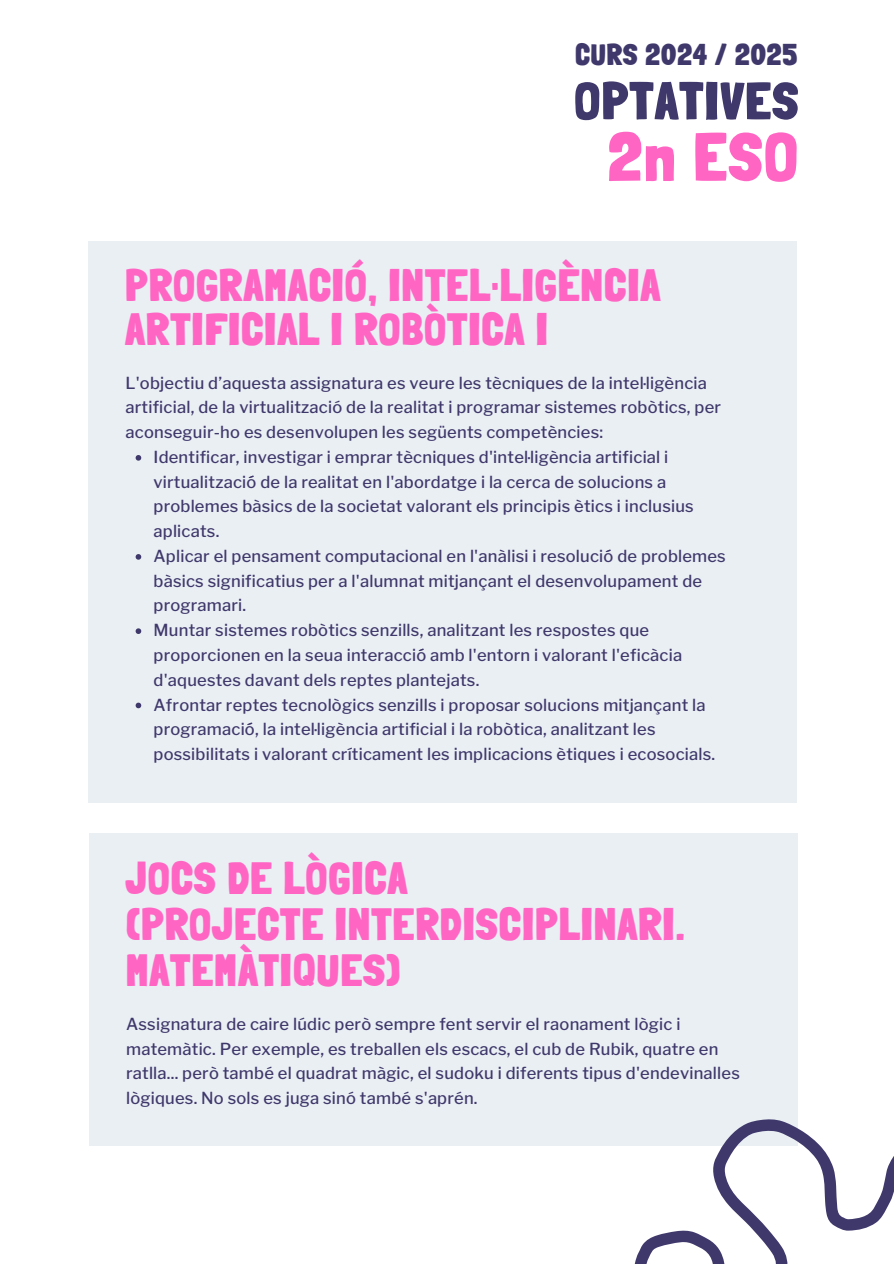
<style>
.page{position:relative;width:894px;height:1264px;background:#fff}
.page>*{position:absolute;margin:0;border:0;box-sizing:border-box;transform-origin:0 0}
.t1{font:900 68.1px "Londrina Solid";color:#ff66c4}
.t2{font:900 52.5px "Londrina Solid";letter-spacing:.035em;color:#3f386b}
.t3{font:900 44.1px/46.2px "Londrina Solid";letter-spacing:.035em;color:#ff66c4}
.t4{font:900 29.4px "Londrina Solid";letter-spacing:.035em;color:#3f386b}
.t5{font:500 16.5px/24.8px "Libre Franklin";letter-spacing:.015em;color:#3f386b}
</style>
<div class="page">
<div style="left:89px;top:241px;width:707px;height:561px;background:#eaeff4"></div>
<div style="left:89px;top:833px;width:708px;height:313px;background:#eaeff4"></div>
<svg style="left:136px;top:455px;width:5px;height:5px"></svg>
<svg style="left:136px;top:554px;width:5px;height:5px"></svg>
<svg style="left:136px;top:628px;width:5px;height:6px"></svg>
<svg style="left:136px;top:702px;width:5px;height:6px"></svg>
<svg style="left:635px;top:1042px;width:258px;height:221px"></svg>
<h5 class="t4" style="left:575px;top:38px;width:223px">CURS 2024 / 2025</h5>
<p class="t2" style="left:574px;top:69px;width:225px">OPTATIVES</p>
<h3 class="t1" style="left:608px;top:116px;width:191px">2n ESO</h3>
<p class="t3" style="left:125px;top:263px;width:535px;line-height:43.8px">PROGRAMACIÓ, INTEL·LIGÈNCIA<br>ARTIFICIAL I ROBÒTICA I</p>
<h4 class="t5" style="left:125px;top:370px;width:597px">L'objectiu d’aquesta assignatura es veure les tècniques de la intel·ligència artificial, de la virtualització de la realitat i programar sistemes robòtics, per aconseguir-ho es desenvolupen les següents competències:</h4>
<h2 class="t5" style="left:153px;top:444px;width:541px">Identificar, investigar i emprar tècniques d'intel·ligència artificial i virtualització́ de la realitat en l'abordatge i la cerca de solucions a problemes bàsics de la societat valorant els principis ètics i inclusius aplicats.</h2>
<h1 class="t5" style="left:153px;top:543px;width:573px">Aplicar el pensament computacional en l'anàlisi i resolució́ de problemes bàsics significatius per a l'alumnat mitjançant el desenvolupament de programari.</h1>
<h3 class="t5" style="left:153px;top:618px;width:530px">Muntar sistemes robòtics senzills, analitzant les respostes que proporcionen en la seua interacció́ amb l'entorn i valorant l'eficàcia d'aquestes davant dels reptes plantejats.</h3>
<h5 class="t5" style="left:153px;top:692px;width:563px">Afrontar reptes tecnològics senzills i proposar solucions mitjançant la programació́, la intel·ligència artificial i la robòtica, analitzant les possibilitats i valorant críticament les implicacions ètiques i ecosocials.</h5>
<p class="t3" style="left:126px;top:855px;width:559px">JOCS DE LÒGICA<br>(PROJECTE INTERDISCIPLINARI.<br>MATEMÀTIQUES)</p>
<p class="t5" style="left:126px;top:1011px;width:615px">Assignatura de caire lúdic però sempre fent servir el raonament lògic i matemàtic. Per exemple, es treballen els escacs, el cub de Rubik, quatre en ratlla... però també el quadrat màgic, el sudoku i diferents tipus d'endevinalles lògiques. No sols es juga sinó també s'aprén.</p>
</div>
